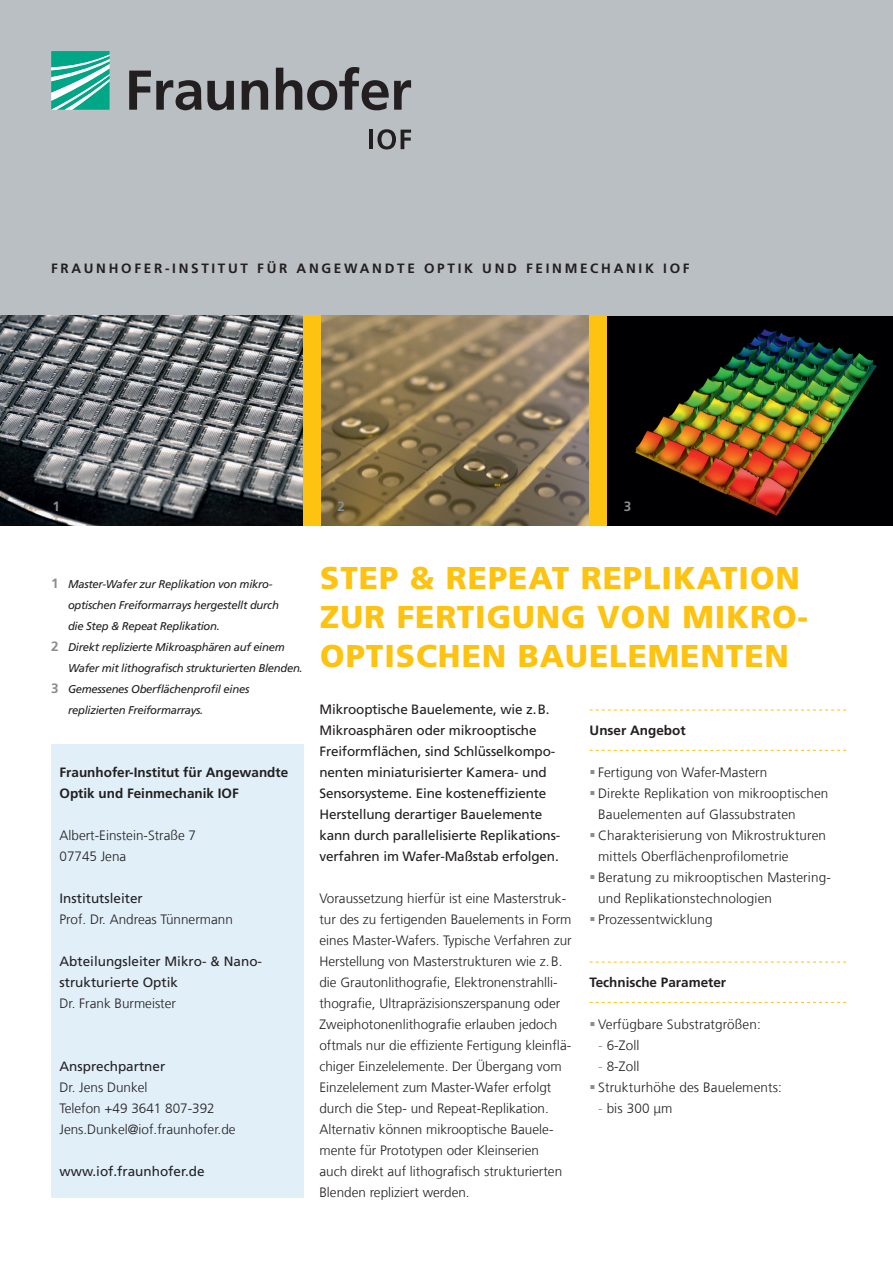
<style>
.page{position:relative;width:893px;height:1263px;background:#fff}
.page>*{position:absolute;margin:0;border:0;box-sizing:border-box;transform-origin:0 0}
.t1{font:900 31.5px/39px "Frutiger LT Com";letter-spacing:.03em;color:#fec210}
.t2{font:300 13.5px/21px "Frutiger LT Com";color:#231f20}
.t3{font:13.5px/21px "Frutiger LT Com";letter-spacing:-.01em;color:#231f20}
.t4{font:700 13.5px/21px "Frutiger LT Com";color:#231f20}
.t5{font:700 13.5px "Frutiger LT Com";letter-spacing:.2em;color:#231f20}
.t6{font:700 13.5px "Frutiger LT Com";color:#8b8d8f}
.t7{font:italic 11.25px "Frutiger LT Com";letter-spacing:-.025em;color:#231f20}
.s1{font-weight:700;font-style:normal;font-size:13.5px;color:#8b8d8f}
.s2{color:#8b8d8f}
</style>
<div class="page">
<img style="left:607px;top:315px;width:286px;height:210px">
<svg style="left:590px;top:710px;width:256px;height:1px"></svg>
<svg style="left:590px;top:750px;width:256px;height:1px"></svg>
<svg style="left:590px;top:962px;width:256px;height:1px"></svg>
<svg style="left:590px;top:1002px;width:256px;height:1px"></svg>
<div style="left:51px;top:744px;width:252px;height:453px;background:#e1eff9"></div>
<div style="left:0;top:0;width:893px;height:315px;background:#babfc3"></div>
<svg style="left:51px;top:51px;width:59px;height:59px;background:#4cbfa8"></svg>
<svg style="left:129px;top:67px;width:282px;height:43px"></svg>
<hr style="left:369px;top:130px;width:4px;height:19px;background:#231f20">
<svg style="left:377px;top:129px;width:34px;height:20px"></svg>
<img style="left:320px;top:315px;width:270px;height:210px">
<img style="left:0;top:315px;width:303px;height:210px">
<div style="left:590px;top:315px;width:17px;height:210px;background:#fec210"></div>
<div style="left:303px;top:315px;width:17px;height:210px;background:#fec210"></div>
<p class="t5" style="left:51px;top:260px;width:640px">FRAUNHOFER-INSTITUT FÜR ANGEWANDTE OPTIK UND FEINMECHANIK IOF</p>
<p class="t6" style="left:52px;top:498px;width:9px">1</p>
<p class="t6" style="left:337px;top:498px;width:9px">2</p>
<p class="t6" style="left:624px;top:498px;width:9px">3</p>
<h1 class="t1" style="left:320px;top:558px;width:489px">STEP &amp; REPEAT REPLIKATION<br>ZUR FERTIGUNG VON MIKRO-<br>OPTISCHEN BAUELEMENTEN</h1>
<p class="t7" style="left:51px;top:578px;width:223px"><span class="s1">1</span> Master-Wafer zur Replikation von mikro-</p>
<p class="t7" style="left:68px;top:599px;width:212px">optischen Freiformarrays hergestellt durch</p>
<p class="t7" style="left:68px;top:620px;width:153px">die Step &amp; Repeat Replikation.</p>
<p class="t7" style="left:51px;top:641px;width:235px"><span class="s1">2</span> Direkt replizierte Mikroasphären auf einem</p>
<p class="t7" style="left:68px;top:662px;width:236px">Wafer mit lithografisch strukturierten Blenden.</p>
<p class="t7" style="left:51px;top:683px;width:200px"><span class="s1">3</span> Gemessenes Oberflächenprofil eines</p>
<p class="t7" style="left:68px;top:704px;width:137px">replizierten Freiformarrays.</p>
<p class="t3" style="left:319px;top:699px;width:242px">Mikrooptische Bauelemente, wie z.B.<br>Mikroasphären oder mikrooptische Freiformflächen, sind Schlüsselkompo&shy;nenten miniaturisierter Kamera- und Sensorsysteme. Eine kosteneffiziente Herstellung derartiger Bauelemente kann durch parallelisierte Replikations&shy;verfahren im Wafer-Maßstab erfolgen.</p>
<p class="t2" style="left:319px;top:888px;width:254px">Voraussetzung hierfür ist eine Masterstruk&shy;tur des zu fertigenden Bauelements in Form eines Master-Wafers. Typische Verfahren zur Herstellung von Masterstrukturen wie z.B. die Grautonlithografie, Elektronenstrahlli&shy;thografie, Ultrapräzisionszerspanung oder Zweiphotonenlithografie erlauben jedoch oftmals nur die effiziente Fertigung kleinflä&shy;chiger Einzelelemente. Der Übergang vom Einzelelement zum Master-Wafer erfolgt durch die Step- und Repeat-Replikation.<br>Alternativ können mikrooptische Bauele&shy;mente für Prototypen oder Kleinserien<br>auch direkt auf lithografisch strukturierten Blenden repliziert werden.</p>
<p class="t4" style="left:590px;top:720px;width:97px">Unser Angebot</p>
<p class="t2" style="left:598px;top:762px;width:234px">Fertigung von Wafer-Mastern<br>Direkte Replikation von mikrooptischen Bauelementen auf Glassubstraten Charakterisierung von Mikrostrukturen mittels Oberflächenprofilometrie Beratung zu mikrooptischen Mastering&shy;und Replikationstechnologien Prozessentwicklung</p>
<p class="t4" style="left:60px;top:762px;width:230px">Fraunhofer-Institut für Angewandte<br>Optik und Feinmechanik IOF</p>
<p class="t2" style="left:60px;top:825px;width:138px">Albert-Einstein-Straße 7<br>07745 Jena</p>
<p class="t3" style="left:60px;top:888px;width:85px">Institutsleiter</p>
<p class="t2" style="left:60px;top:909px;width:175px">Prof. Dr. Andreas Tünnermann</p>
<p class="t3" style="left:60px;top:951px;width:204px">Abteilungsleiter Mikro- &amp; Nano&shy;strukturierte Optik</p>
<p class="t2" style="left:60px;top:993px;width:118px">Dr. Frank Burmeister</p>
<p class="t4" style="left:590px;top:972px;width:138px">Technische Parameter</p>
<p class="t2" style="left:598px;top:1014px;width:164px">Verfügbare Substratgrößen:</p>
<p class="t2" style="left:598px;top:1035px;width:43px"><span class="s2">-</span> 6-Zoll</p>
<p class="t2" style="left:598px;top:1056px;width:185px"><span class="s2">-</span> 8-Zoll<br>Strukturhöhe des Bauelements:</p>
<p class="t2" style="left:598px;top:1098px;width:76px"><span class="s2">-</span> bis 300 μm</p>
<p class="t3" style="left:60px;top:1056px;width:107px">Ansprechpartner</p>
<p class="t2" style="left:60px;top:1077px;width:178px">Dr. Jens Dunkel<br>Telefon +49 3641 807-392<br>Jens.Dunkel@iof.fraunhofer.de</p>
<p class="t3" style="left:60px;top:1161px;width:147px">www.iof.fraunhofer.de</p>
</div>
